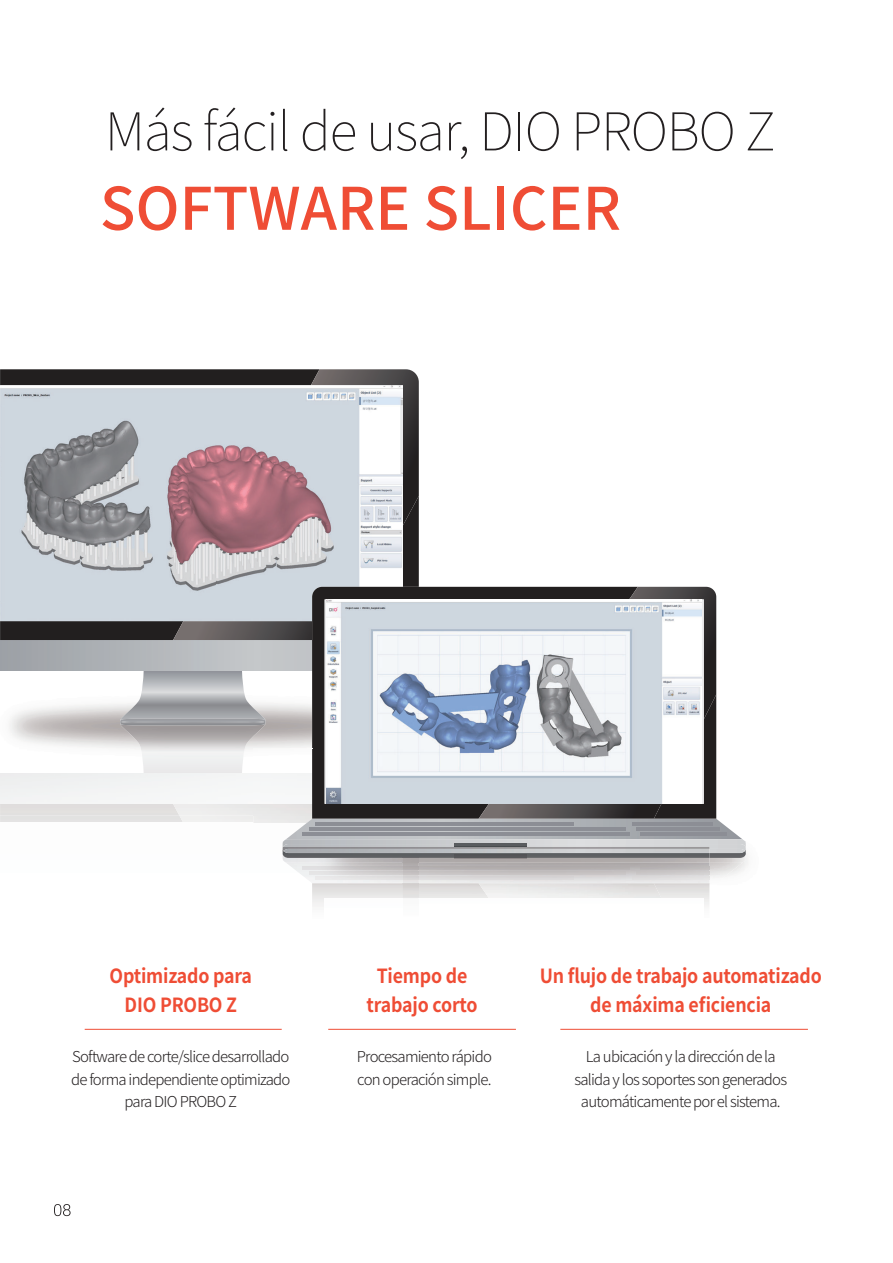
<style>
.page{position:relative;width:893px;height:1263px;background:#fff}
.page>*{position:absolute;margin:0;border:0;box-sizing:border-box;transform-origin:0 0}
.t1{font:500 58.5px "Noto Sans CJ Kkr";color:#ef4d35}
.t2{font:100 52.35px "Noto Sans CJ Kkr";letter-spacing:-.025em;color:#231f20}
.t3{font:700 19.5px/28.5px "Noto Sans CJ Kkr";letter-spacing:-.01em;color:#ef4d35;text-align:center;scale:.91 1}
.t4{font:300 15px/22.5px "Noto Sans CJ Kkr";letter-spacing:-.05em;color:#231f20;text-align:center}
</style>
<div class="page">
<svg style="left:54px;top:1204px;width:17px;height:12px"></svg>
<img style="left:120px;top:670px;width:145px;height:49px">
<div style="left:0;top:369px;width:173px;height:271px;background:#221f1f"></div>
<img style="left:173px;top:369px;width:246px;height:271px">
<img style="left:120px;top:719px;width:145px;height:1px">
<img style="left:120px;top:720px;width:145px;height:54px">
<img style="left:132px;top:722px;width:122px;height:1px">
<img style="left:173px;top:804px;width:80px;height:11px">
<img style="left:0;top:385px;width:403px;height:236px">
<svg style="left:312px;top:587px;width:404px;height:162px;background:#2d2a2a"></svg>
<img style="left:629px;top:587px;width:87px;height:132px">
<img style="left:253px;top:749px;width:59px;height:66px">
<img style="left:312px;top:749px;width:404px;height:70px">
<img style="left:479px;top:804px;width:182px;height:15px">
<img style="left:283px;top:819px;width:459px;height:20px">
<img style="left:283px;top:839px;width:463px;height:5px">
<img style="left:632px;top:823px;width:80px;height:2px">
<img style="left:636px;top:828px;width:84px;height:2px">
<img style="left:640px;top:833px;width:86px;height:2px">
<img style="left:315px;top:823px;width:259px;height:2px">
<img style="left:309px;top:828px;width:317px;height:2px">
<img style="left:303px;top:833px;width:326px;height:2px">
<img style="left:661px;top:883px;width:49px;height:23px">
<img style="left:283px;top:844px;width:463px;height:5px">
<svg style="left:454px;top:844px;width:73px;height:3px"></svg>
<img style="left:709px;top:849px;width:37px;height:14px">
<img style="left:709px;top:851px;width:37px;height:7px">
<svg style="left:709px;top:871px;width:11px;height:8px"></svg>
<img style="left:709px;top:866px;width:17px;height:3px">
<img style="left:661px;top:898px;width:43px;height:8px">
<svg style="left:84px;top:1028px;width:632px;height:2px"></svg>
<img style="left:283px;top:847px;width:426px;height:11px">
<img style="left:454px;top:847px;width:73px;height:1px">
<img style="left:283px;top:853px;width:120px;height:10px">
<img style="left:283px;top:849px;width:426px;height:4px">
<img style="left:454px;top:855px;width:73px;height:4px">
<img style="left:326px;top:599px;width:375px;height:205px">
<hr style="left:560px;top:1029px;width:248px;height:1px;background:#ef4d35">
<hr style="left:328px;top:1029px;width:188px;height:1px;background:#ef4d35">
<hr style="left:85px;top:1029px;width:197px;height:1px;background:#ef4d35">
<h2 class="t2" style="left:105px;top:102px;width:672px">Más fácil de usar, DIO PROBO Z</h2>
<h1 class="t1" style="left:100px;top:175px;width:523px">SOFTWARE SLICER</h1>
<h3 class="t3" style="left:110px;top:962px;width:158px">Optimizado para<br>DIO PROBO Z</h3>
<h3 class="t3" style="left:367px;top:962px;width:123px">Tiempo de trabajo corto</h3>
<h3 class="t3" style="left:540px;top:962px;width:312px">Un flujo de trabajo automatizado de máxima eficiencia</h3>
<p class="t4" style="left:71px;top:1046px;width:221px">Software de corte/slice desarrollado de forma independiente optimizado para DIO PROBO Z</p>
<p class="t4" style="left:357px;top:1046px;width:137px;text-align:left">Procesamiento rápido con operación simple.</p>
<p class="t4" style="left:574px;top:1046px;width:214px">La ubicación y la dirección de la salida y los soportes son generados automáticamente por el sistema.</p>
</div>
